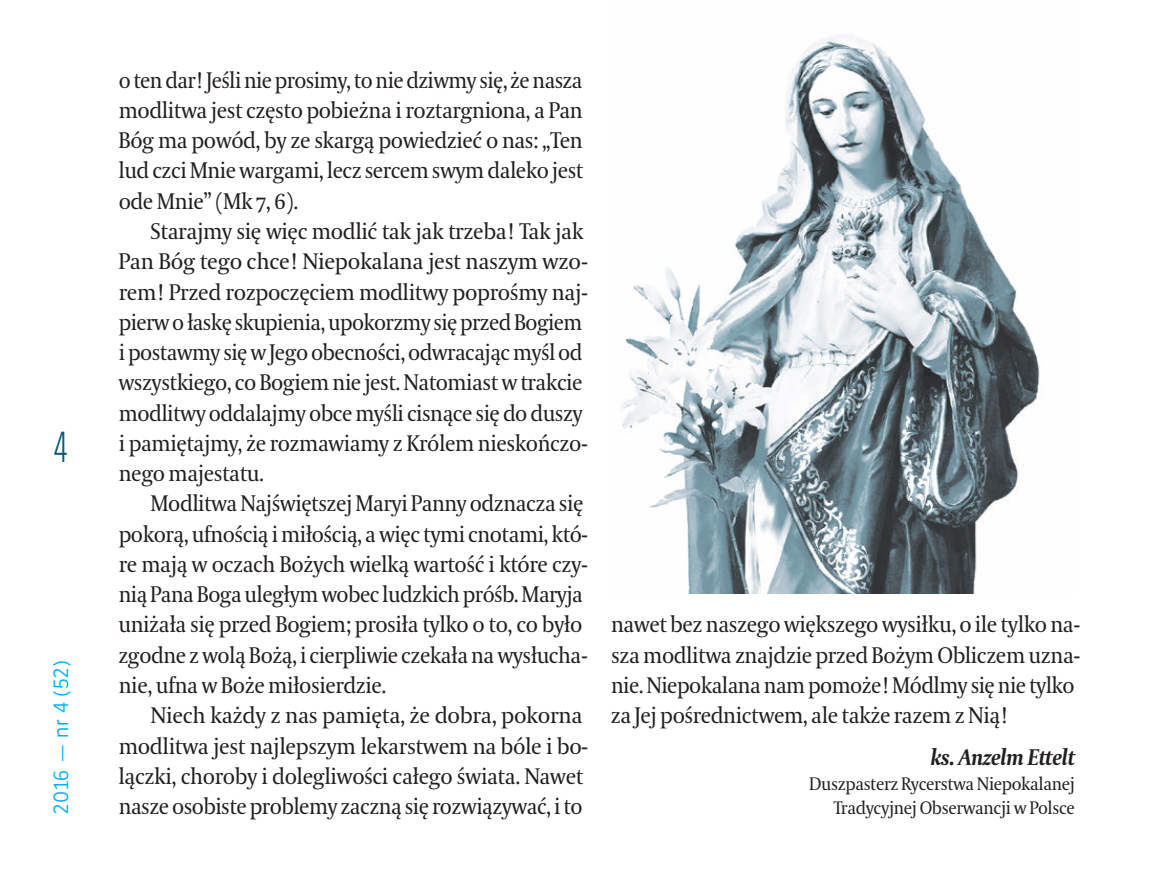
<style>
.page{position:relative;width:1149px;height:893px;background:#fff}
.page>*{position:absolute;margin:0;border:0;box-sizing:border-box;transform-origin:0 0}
.t1{font:300 42.75px "LFT Etica Compressed";color:#005976;scale:.9 1}
.t2{font:22.5px/30.4px "Coranto 2";letter-spacing:-.02em;color:#231f20;scale:.96 1}
.t3{font:22.5px/30.2px "Coranto 2";letter-spacing:-.02em;color:#231f20;scale:.94 1}
.t4{font:22.5px/30.4px "Coranto 2";letter-spacing:-.02em;color:#231f20;text-align:justify;scale:.93 1}
.t5{font:22.5px/30.2px "Coranto 2";letter-spacing:-.02em;color:#231f20}
.t6{font:22.5px/30.2px "Coranto 2";letter-spacing:-.02em;color:#231f20;scale:.95 1}
.t7{font:italic 700 22.5px "Coranto 2";letter-spacing:-.02em;color:#231f20;scale:.95 1}
.t8{font:20.25px "LFT Etica Bk";letter-spacing:.03em;color:#00aeef}
.t9{font:18px/24.8px "Coranto 2";letter-spacing:-.02em;color:#231f20;text-align:right;scale:.95 1}
</style>
<div class="page">
<img style="left:620px;top:35px;width:420px;height:558px">
<h1 class="t1" style="left:54px;top:423px;width:17px">4</h1>
<p class="t8" style="left:49px;top:814px;width:156px;rotate:-90deg">2016 — nr 4 (52)</p>
<p class="t4" style="left:118px;top:66px;width:501px">o ten dar! Jeśli nie prosimy, to nie dziwmy się, że nasza modlitwa jest często pobieżna i roztargniona, a Pan Bóg ma powód, by ze skargą powiedzieć o nas: „Ten lud czci Mnie wargami, lecz sercem swym daleko jest ode Mnie” (Mk 7, 6).</p>
<p class="t2" style="left:118px;top:217px;width:491px;text-indent:32px">Starajmy się więc modlić tak jak trzeba! Tak jak Pan Bóg tego chce! Niepokalana jest naszym wzo&shy;rem! Przed rozpoczęciem modlitwy poprośmy naj&shy;pierw o łaskę skupienia, upokorzmy się przed Bogiem i postawmy się w Jego obecności, odwracając myśl od wszystkiego, co Bogiem nie jest. Natomiast w trakcie modlitwy oddalajmy obce myśli cisnące się do duszy i pamiętajmy, że rozmawiamy z Królem nieskończo&shy;nego majestatu.</p>
<p class="t3" style="left:118px;top:489px;width:501px;text-indent:32px">Modlitwa Najświętszej Maryi Panny odznacza się pokorą, ufnością i miłością, a więc tymi cnotami, któ&shy;re mają w oczach Bożych wielką wartość i które czy&shy;nią Pana Boga uległym wobec ludzkich próśb. Maryja uniżała się przed Bogiem; prosiła tylko o to, co było zgodne z wolą Bożą, i cierpliwie czekała na wysłucha&shy;nie, ufna w Boże miłosierdzie.</p>
<p class="t5" style="left:118px;top:701px;width:471px;text-indent:32px">Niech każdy z nas pamięta, że dobra, pokorna modlitwa jest najlepszym lekarstwem na bóle i bo&shy;lączki, choroby i dolegliwości całego świata. Nawet nasze osobiste problemy zaczną się rozwiązywać, i to</p>
<p class="t6" style="left:610px;top:610px;width:495px">nawet bez naszego większego wysiłku, o ile tylko na&shy;sza modlitwa znajdzie przed Bożym Obliczem uzna&shy;nie. Niepokalana nam pomoże! Módlmy się nie tylko za Jej pośrednictwem, ale także razem z Nią!</p>
<p class="t7" style="left:930px;top:743px;width:154px">ks. Anzelm Ettelt</p>
<p class="t9" style="left:809px;top:772px;width:281px">Duszpasterz Rycerstwa Niepokalanej<br>Tradycyjnej Obserwancji w Polsce</p>
</div>
